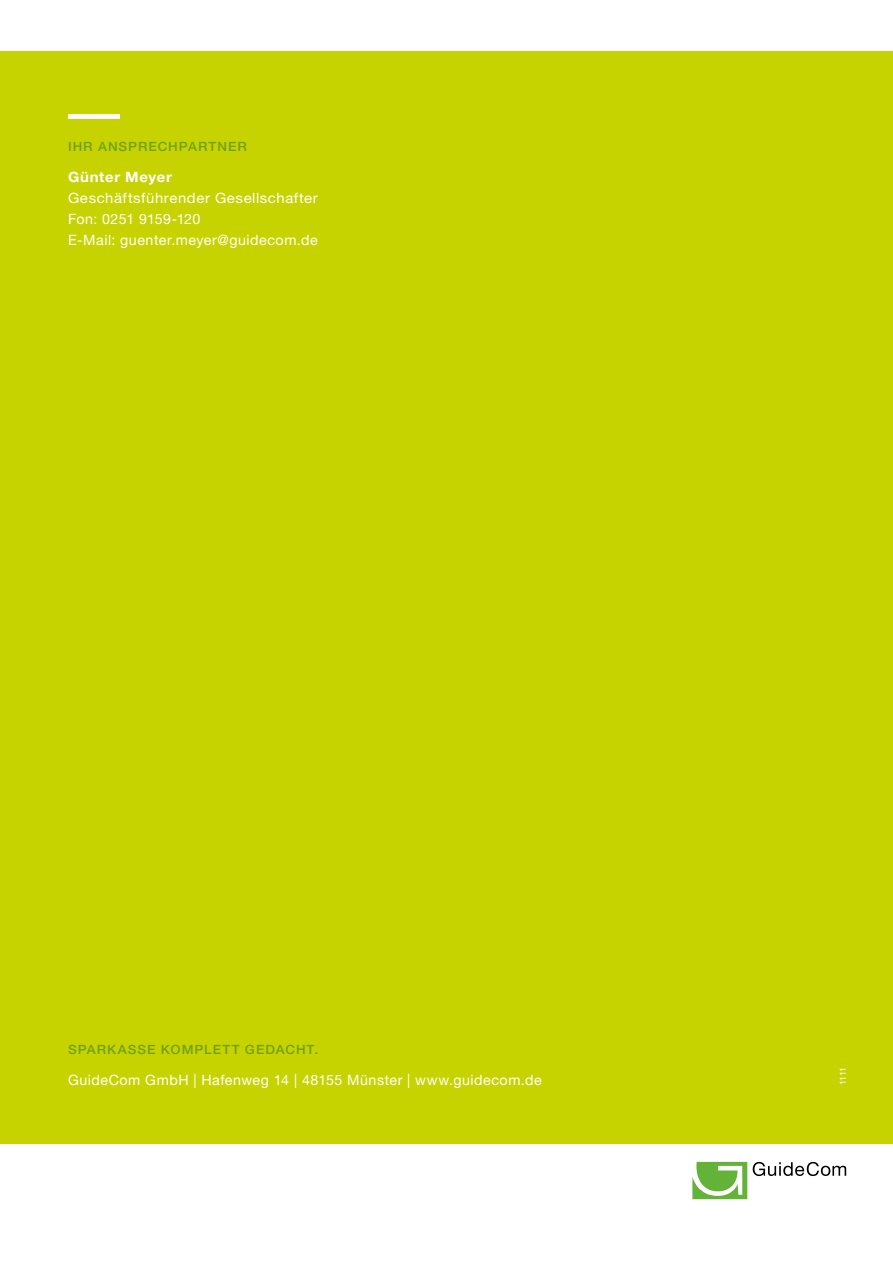
<style>
.page{position:relative;width:893px;height:1263px;background:#fff}
.page>*{position:absolute;margin:0;border:0;box-sizing:border-box;transform-origin:0 0}
.t1{font:14.25px/21px "Helvetica Neue LT Pro";letter-spacing:.035em;color:#fff;scale:1.05 1}
.t2{font:14.25px "Helvetica Neue LT Pro";letter-spacing:.035em;color:#fff}
.t3{font:700 14.25px "Helvetica Neue LT Pro";letter-spacing:.045em;color:#fff;scale:1.05 1}
.t4{font:500 12.75px "Helvetica Neue LT Pro";letter-spacing:.075em;color:#70a11c;scale:1.05 1}
.t5{font:9px "Helvetica Neue LT Pro";color:#fff}
</style>
<div class="page">
<div style="left:0;top:51px;width:893px;height:1093px;background:#c7d300"></div>
<svg style="left:692px;top:1162px;width:55px;height:37px"></svg>
<svg style="left:753px;top:1162px;width:93px;height:14px"></svg>
<div style="left:68px;top:114px;width:51px;height:5px;background:#fff"></div>
<p class="t4" style="left:68px;top:139px;width:172px">IHR ANSPRECHPARTNER</p>
<p class="t3" style="left:68px;top:168px;width:100px">Günter Meyer</p>
<p class="t1" style="left:68px;top:188px;width:239px">Geschäftsführender Gesellschafter<br>Fon: 0251 9159-120<br>E-Mail: guenter.meyer@guidecom.de</p>
<p class="t4" style="left:68px;top:1042px;width:240px">SPARKASSE KOMPLETT GEDACHT.</p>
<p class="t2" style="left:68px;top:1072px;width:475px">GuideCom GmbH | Hafenweg 14 | 48155 Münster | www.guidecom.de</p>
<p class="t5" style="left:838px;top:1085px;width:20px;rotate:-90deg">1111</p>
</div>
